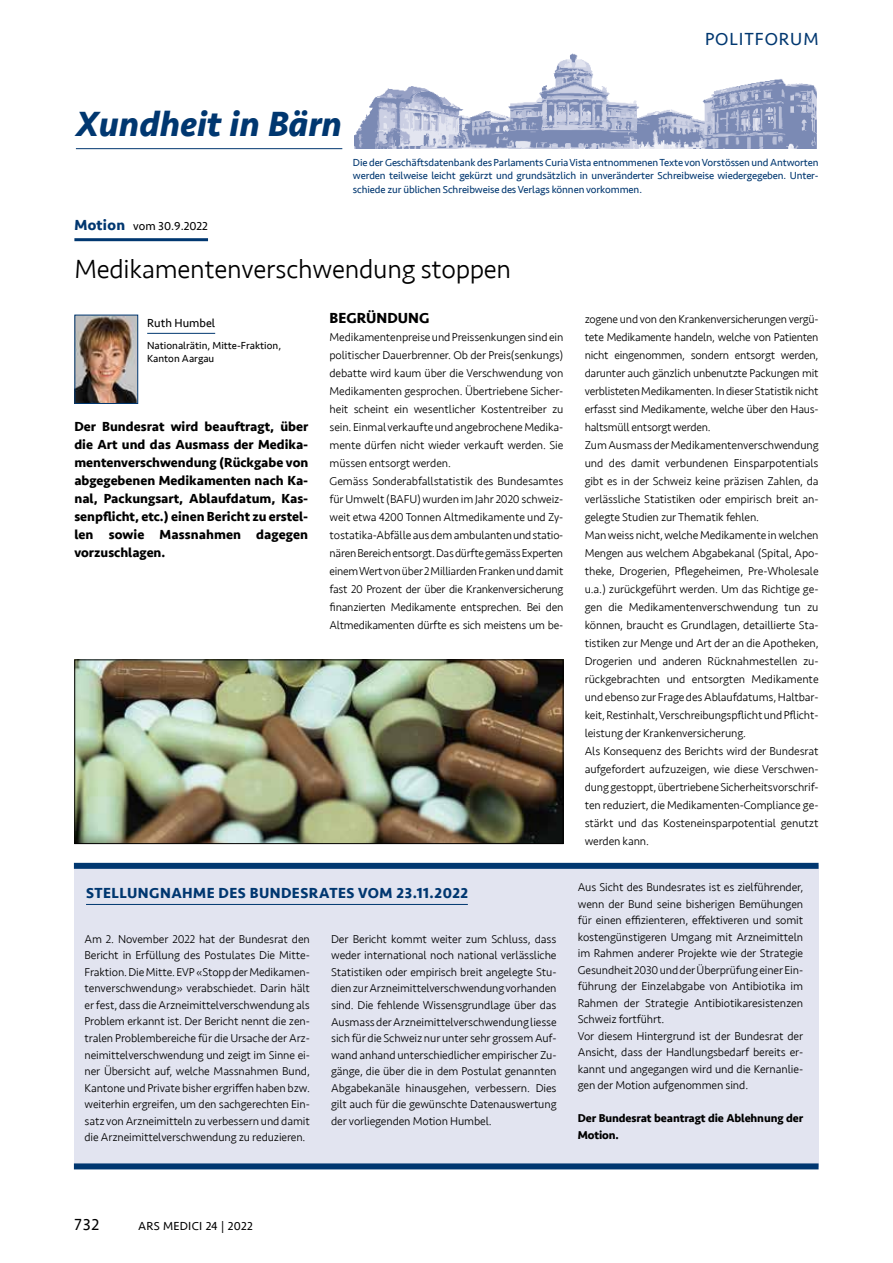
<style>
.page{position:relative;width:893px;height:1263px;background:#fff}
.page>*{position:absolute;margin:0;border:0;box-sizing:border-box;transform-origin:0 0}
.t1{font:italic 700 36px "Seravek";letter-spacing:-.005em;color:#003770}
.t2{font:300 27px "Seravek";letter-spacing:-.01em;color:#000}
.t3{font:18px "Seravek";letter-spacing:.05em;color:#003770}
.t4{font:16.5px "Seravek";color:#000}
.t5{font:700 15px "Seravek";letter-spacing:.03em;color:#003770}
.t6{font:700 15px "Seravek";color:#000}
.t7{font:700 13.5px/18px "Seravek";letter-spacing:.005em;color:#000;text-align:justify}
.t8{font:12px "Seravek";color:#000}
.t9{font:12px "Seravek";letter-spacing:.02em;color:#000}
.t10{font:300 11.7px/18px "Seravek";letter-spacing:-.01em;color:#000}
.t11{font:700 11.7px/16.5px "Seravek";letter-spacing:-.01em;color:#000}
.t12{font:10.5px/13.5px "Seravek";letter-spacing:-.01em;color:#003770;text-align:justify}
.t13{font:10.5px/13.5px "Seravek";color:#000}
.s1{font-weight:700;font-size:15px;color:#003770}
</style>
<div class="page">
<img style="left:354px;top:53px;width:463px;height:96px">
<hr style="left:76px;top:148px;width:266px;height:1px;background:#003770">
<hr style="left:74px;top:238px;width:134px;height:3px;background:#003770">
<hr style="left:147px;top:333px;width:68px;height:1px;background:#003770">
<img style="left:76px;top:317px;width:60px;height:85px">
<div style="left:74px;top:315px;width:64px;height:89px;border:1px solid #003770"></div>
<div style="left:74px;top:865px;width:744px;height:302px;background:#e2e4f0"></div>
<hr style="left:86px;top:904px;width:382px;height:1px;background:#003770">
<div style="left:74px;top:863px;width:745px;height:6px;background:#003770"></div>
<div style="left:74px;top:1163px;width:745px;height:6px;background:#003770"></div>
<img style="left:76px;top:661px;width:485px;height:181px">
<div style="left:74px;top:659px;width:489px;height:185px;border:1px solid #000"></div>
<h3 class="t3" style="left:705px;top:25px;width:115px">POLITFORUM</h3>
<h1 class="t1" style="left:76px;top:94px;width:268px">Xundheit in Bärn</h1>
<p class="t12" style="left:353px;top:155px;width:467px">Die der Geschäftsdatenbank des Parlaments Curia Vista entnommenen Texte von Vorstössen und Antworten werden teilweise leicht gekürzt und grundsätzlich in unveränderter Schreibweise wiedergegeben. Unter&shy;schiede zur üblichen Schreibweise des Verlags können vorkommen.</p>
<p class="t8" style="left:74px;top:216px;width:135px"><span class="s1">Motion</span> vom 30.9.2022</p>
<h2 class="t2" style="left:74px;top:253px;width:438px">Medikamentenverschwendung stoppen</h2>
<p class="t8" style="left:147px;top:313px;width:69px">Ruth Humbel</p>
<p class="t13" style="left:147px;top:338px;width:135px">Nationalrätin, Mitte-Fraktion,<br>Kanton Aargau</p>
<p class="t6" style="left:330px;top:306px;width:101px">BEGRÜNDUNG</p>
<p class="t10" style="left:330px;top:329px;width:235px">Medikamentenpreise und Preissenkungen sind ein politischer Dauerbrenner. Ob der Preis(senkungs) debatte wird kaum über die Verschwendung von Medikamenten gesprochen. Übertriebene Sicher&shy;heit scheint ein wesentlicher Kostentreiber zu sein. Einmal verkaufte und angebrochene Medika&shy;mente dürfen nicht wieder verkauft werden. Sie müssen entsorgt werden.<br>Gemäss Sonderabfallstatistik des Bundesamtes für Umwelt (BAFU) wurden im Jahr 2020 schweiz&shy;weit etwa 4200 Tonnen Altmedikamente und Zy&shy;tostatika-Abfälle aus dem ambulanten und statio&shy;nären Bereich entsorgt. Das dürfte gemäss Experten einem Wert von über 2 Milliarden Franken und damit fast 20 Prozent der über die Krankenversicherung finanzierten Medikamente entsprechen. Bei den Altmedikamenten dürfte es sich meistens um be-</p>
<p class="t7" style="left:74px;top:418px;width:235px">Der Bundesrat wird beauftragt, über die Art und das Ausmass der Medika&shy;mentenverschwendung (Rückgabe von abgegebenen Medikamenten nach Ka&shy;nal, Packungsart, Ablaufdatum, Kas&shy;senpflicht, etc.) einen Bericht zu erstel&shy;len sowie Massnahmen dagegen vorzuschlagen.</p>
<p class="t10" style="left:585px;top:311px;width:235px">zogene und von den Krankenversicherungen vergü&shy;tete Medikamente handeln, welche von Patienten nicht eingenommen, sondern entsorgt werden, darunter auch gänzlich unbenutzte Packungen mit verblisteten Medikamenten. In dieser Statistik nicht erfasst sind Medikamente, welche über den Haus&shy;haltsmüll entsorgt werden.<br>Zum Ausmass der Medikamentenverschwendung und des damit verbundenen Einsparpotentials gibt es in der Schweiz keine präzisen Zahlen, da verlässliche Statistiken oder empirisch breit an&shy;gelegte Studien zur Thematik fehlen.<br>Man weiss nicht, welche Medikamente in welchen Mengen aus welchem Abgabekanal (Spital, Apo&shy;theke, Drogerien, Pflegeheimen, Pre-Wholesale u.a.) zurückgeführt werden. Um das Richtige ge&shy;gen die Medikamentenverschwendung tun zu können, braucht es Grundlagen, detaillierte Sta&shy;tistiken zur Menge und Art der an die Apotheken, Drogerien und anderen Rücknahmestellen zu&shy;rückgebrachten und entsorgten Medikamente und ebenso zur Frage des Ablaufdatums, Haltbar&shy;keit, Restinhalt, Verschreibungspflicht und Pflicht&shy;leistung der Krankenversicherung.<br>Als Konsequenz des Berichts wird der Bundesrat aufgefordert aufzuzeigen, wie diese Verschwen&shy;dung gestoppt, übertriebene Sicherheitsvorschrif&shy;ten reduziert, die Medikamenten-Compliance ge&shy;stärkt und das Kosteneinsparpotential genutzt werden kann.</p>
<p class="t5" style="left:86px;top:881px;width:384px">STELLUNGNAHME DES BUNDESRATES VOM 23.11.2022</p>
<p class="t10" style="left:85px;top:931px;width:227px;line-height:16.5px;text-align:justify">Am 2. November 2022 hat der Bundesrat den Bericht in Erfüllung des Postulates Die Mitte-Fraktion. Die Mitte. EVP «Stopp der Medikamen&shy;tenverschwendung» verabschiedet. Darin hält er fest, dass die Arzneimittelverschwendung als Problem erkannt ist. Der Bericht nennt die zen&shy;tralen Problembereiche für die Ursache der Arz&shy;neimittelverschwendung und zeigt im Sinne ei&shy;ner Übersicht auf, welche Massnahmen Bund, Kantone und Private bisher ergriffen haben bzw. weiterhin ergreifen, um den sachgerechten Ein&shy;satz von Arzneimitteln zu verbessern und damit die Arzneimittelverschwendung zu reduzieren.</p>
<p class="t10" style="left:331px;top:931px;width:227px;line-height:16.5px;text-align:justify">Der Bericht kommt weiter zum Schluss, dass weder international noch national verlässliche Statistiken oder empirisch breit angelegte Stu&shy;dien zur Arzneimittelverschwendung vorhanden sind. Die fehlende Wissensgrundlage über das Ausmass der Arzneimittelverschwendung liesse sich für die Schweiz nur unter sehr grossem Auf&shy;wand anhand unterschiedlicher empirischer Zu&shy;gänge, die über die in dem Postulat genannten Abgabekanäle hinausgehen, verbessern. Dies gilt auch für die gewünschte Datenauswertung der vorliegenden Motion Humbel.</p>
<p class="t10" style="left:578px;top:879px;width:227px;line-height:16.5px">Aus Sicht des Bundesrates ist es zielführender, wenn der Bund seine bisherigen Bemühungen für einen effizienteren, effektiveren und somit kostengünstigeren Umgang mit Arzneimitteln im Rahmen anderer Projekte wie der Strategie Gesundheit 2030 und der Überprüfung einer Ein&shy;führung der Einzelabgabe von Antibiotika im Rahmen der Strategie Antibiotikaresistenzen Schweiz fortführt.<br>Vor diesem Hintergrund ist der Bundesrat der Ansicht, dass der Handlungsbedarf bereits er&shy;kannt und angegangen wird und die Kernanlie&shy;gen der Motion aufgenommen sind.</p>
<p class="t11" style="left:578px;top:1110px;width:227px">Der Bundesrat beantragt die Ablehnung der<br>Motion.</p>
<h3 class="t4" style="left:74px;top:1212px;width:26px">732</h3>
<p class="t9" style="left:138px;top:1217px;width:116px">ARS MEDICI 24 | 2022</p>
</div>
